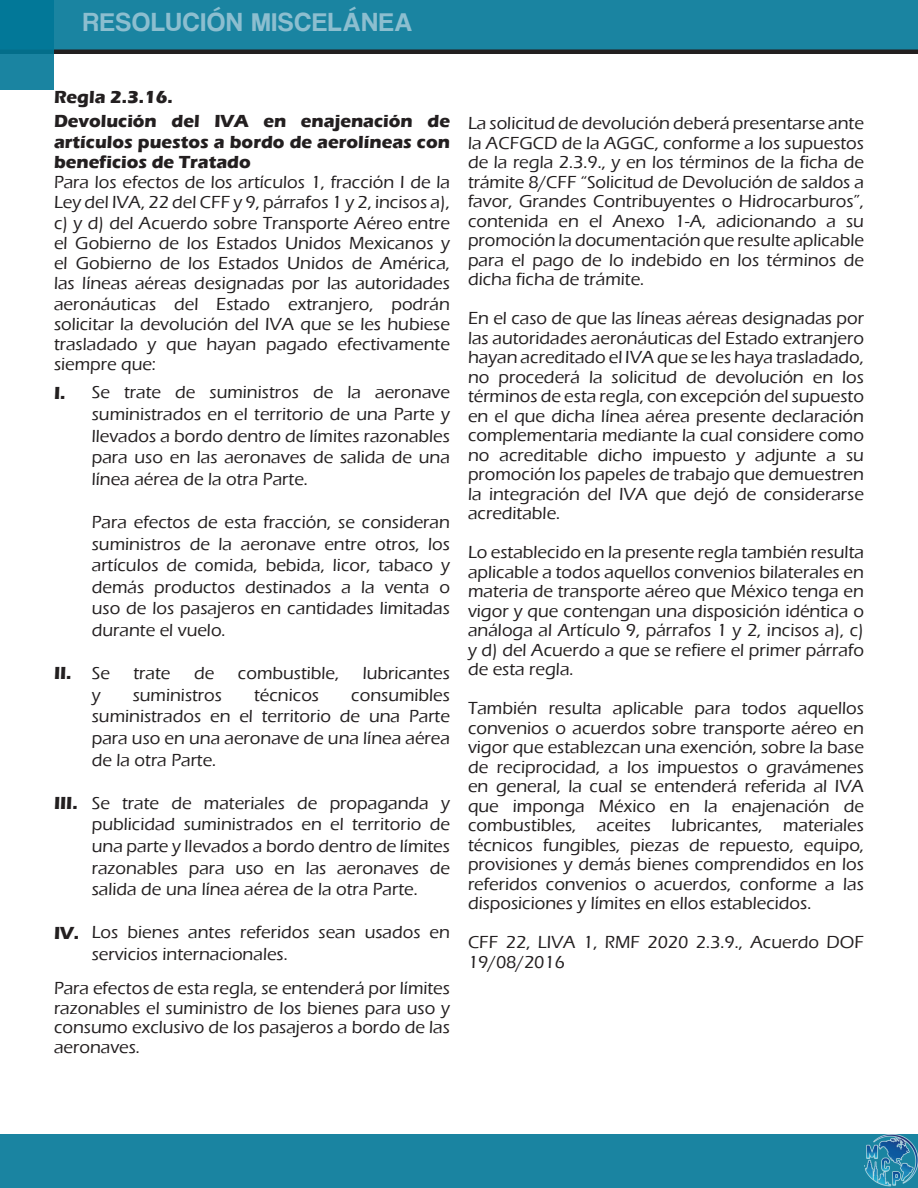
<style>
.page{position:relative;width:918px;height:1188px;background:#fff}
.page>*{position:absolute;margin:0;border:0;box-sizing:border-box;transform-origin:0 0}
.t1{font:27px "Coolvetica Rg";letter-spacing:.05em;color:#9ac5d5}
.t2{font:500 18px/19.5px "Eras ITC";color:#231f20;text-align:justify}
.t3{font:700 18px/20.2px "Eras ITC";color:#231f20;text-align:justify}
</style>
<div class="page">
<div style="left:0;top:0;width:918px;height:54px;background:#1a84a1"></div>
<div style="left:0;top:1134px;width:918px;height:54px;background:#1a84a1"></div>
<hr style="left:0;top:50px;width:918px;height:4px;background:#231f20">
<img style="left:864px;top:1134px;width:54px;height:53px">
<svg style="left:0;top:0;width:54px;height:90px;background:#0b7c9a"></svg>
<h1 class="t1" style="left:83px;top:6px;width:331px">RESOLUCIÓN MISCELÁNEA</h1>
<p class="t3" style="left:54px;top:86px;width:120px">Regla 2.3.16.</p>
<p class="t3" style="left:54px;top:111px;width:398px">Devolución del IVA en enajenación de artículos puestos a bordo de aerolíneas con beneficios de Tratado</p>
<p class="t2" style="left:54px;top:172px;width:398px;line-height:20.2px">Para los efectos de los artículos 1, fracción I de la Ley del IVA, 22 del CFF y 9, párrafos 1 y 2, incisos a), c) y d) del Acuerdo sobre Transporte Aéreo entre el Gobierno de los Estados Unidos Mexicanos y el Gobierno de los Estados Unidos de América, las líneas aéreas designadas por las autoridades aeronáuticas del Estado extranjero, podrán solicitar la devolución del IVA que se les hubiese trasladado y que hayan pagado efectivamente siempre que:</p>
<p class="t3" style="left:54px;top:383px;width:13px">I.</p>
<p class="t3" style="left:54px;top:663px;width:19px">II.</p>
<p class="t3" style="left:54px;top:793px;width:25px">III.</p>
<p class="t3" style="left:54px;top:923px;width:27px">IV.</p>
<p class="t2" style="left:92px;top:382px;width:360px;line-height:21.6px">Se trate de suministros de la aeronave suministrados en el territorio de una Parte y llevados a bordo dentro de límites razonables para uso en las aeronaves de salida de una línea aérea de la otra Parte.</p>
<p class="t2" style="left:92px;top:511px;width:360px;line-height:21.6px">Para efectos de esta fracción, se consideran suministros de la aeronave entre otros, los artículos de comida, bebida, licor, tabaco y demás productos destinados a la venta o uso de los pasajeros en cantidades limitadas durante el vuelo.</p>
<p class="t2" style="left:92px;top:664px;width:20px">Se</p>
<p class="t2" style="left:134px;top:664px;width:38px">trate</p>
<p class="t2" style="left:194px;top:664px;width:22px">de</p>
<p class="t2" style="left:238px;top:664px;width:103px">combustible,</p>
<p class="t2" style="left:363px;top:664px;width:89px">lubricantes</p>
<p class="t2" style="left:92px;top:685px;width:10px">y</p>
<p class="t2" style="left:133px;top:685px;width:91px">suministros</p>
<p class="t2" style="left:254px;top:685px;width:66px">técnicos</p>
<p class="t2" style="left:92px;top:684px;width:360px;line-height:21.6px;text-indent:259px">consumibles suministrados en el territorio de una Parte para uso en una aeronave de una línea aérea de la otra Parte.</p>
<p class="t2" style="left:92px;top:792px;width:360px;line-height:21.6px">Se trate de materiales de propaganda y publicidad suministrados en el territorio de una parte y llevados a bordo dentro de límites razonables para uso en las aeronaves de salida de una línea aérea de la otra Parte.</p>
<p class="t2" style="left:92px;top:922px;width:360px;line-height:21.6px">Los bienes antes referidos sean usados en servicios internacionales.</p>
<p class="t2" style="left:54px;top:979px;width:398px">Para efectos de esta regla, se entenderá por límites razonables el suministro de los bienes para uso y consumo exclusivo de los pasajeros a bordo de las aeronaves.</p>
<p class="t2" style="left:468px;top:114px;width:398px">La solicitud de devolución deberá presentarse ante la ACFGCD de la AGGC, conforme a los supuestos de la regla 2.3.9., y en los términos de la ficha de trámite 8/CFF “Solicitud de Devolución de saldos a favor, Grandes Contribuyentes o Hidrocarburos”, contenida en el Anexo 1-A, adicionando a su promoción la documentación que resulte aplicable para el pago de lo indebido en los términos de dicha ficha de trámite.</p>
<p class="t2" style="left:468px;top:309px;width:398px">En el caso de que las líneas aéreas designadas por las autoridades aeronáuticas del Estado extranjero hayan acreditado el IVA que se les haya trasladado, no procederá la solicitud de devolución en los términos de esta regla, con excepción del supuesto en el que dicha línea aérea presente declaración complementaria mediante la cual considere como no acreditable dicho impuesto y adjunte a su promoción los papeles de trabajo que demuestren la integración del IVA que dejó de considerarse acreditable.</p>
<p class="t2" style="left:468px;top:543px;width:398px">Lo establecido en la presente regla también resulta aplicable a todos aquellos convenios bilaterales en materia de transporte aéreo que México tenga en vigor y que contengan una disposición idéntica o análoga al Artículo 9, párrafos 1 y 2, incisos a), c) y d) del Acuerdo a que se refiere el primer párrafo de esta regla.</p>
<p class="t2" style="left:468px;top:699px;width:398px">También resulta aplicable para todos aquellos convenios o acuerdos sobre transporte aéreo en vigor que establezcan una exención, sobre la base de reciprocidad, a los impuestos o gravámenes en general, la cual se entenderá referida al IVA que imponga México en la enajenación de combustibles, aceites lubricantes, materiales técnicos fungibles, piezas de repuesto, equipo, provisiones y demás bienes comprendidos en los referidos convenios o acuerdos, conforme a las disposiciones y límites en ellos establecidos.</p>
<p class="t2" style="left:468px;top:933px;width:397px">CFF 22, LIVA 1, RMF 2020 2.3.9., Acuerdo DOF<br>19/08/2016</p>
</div>
